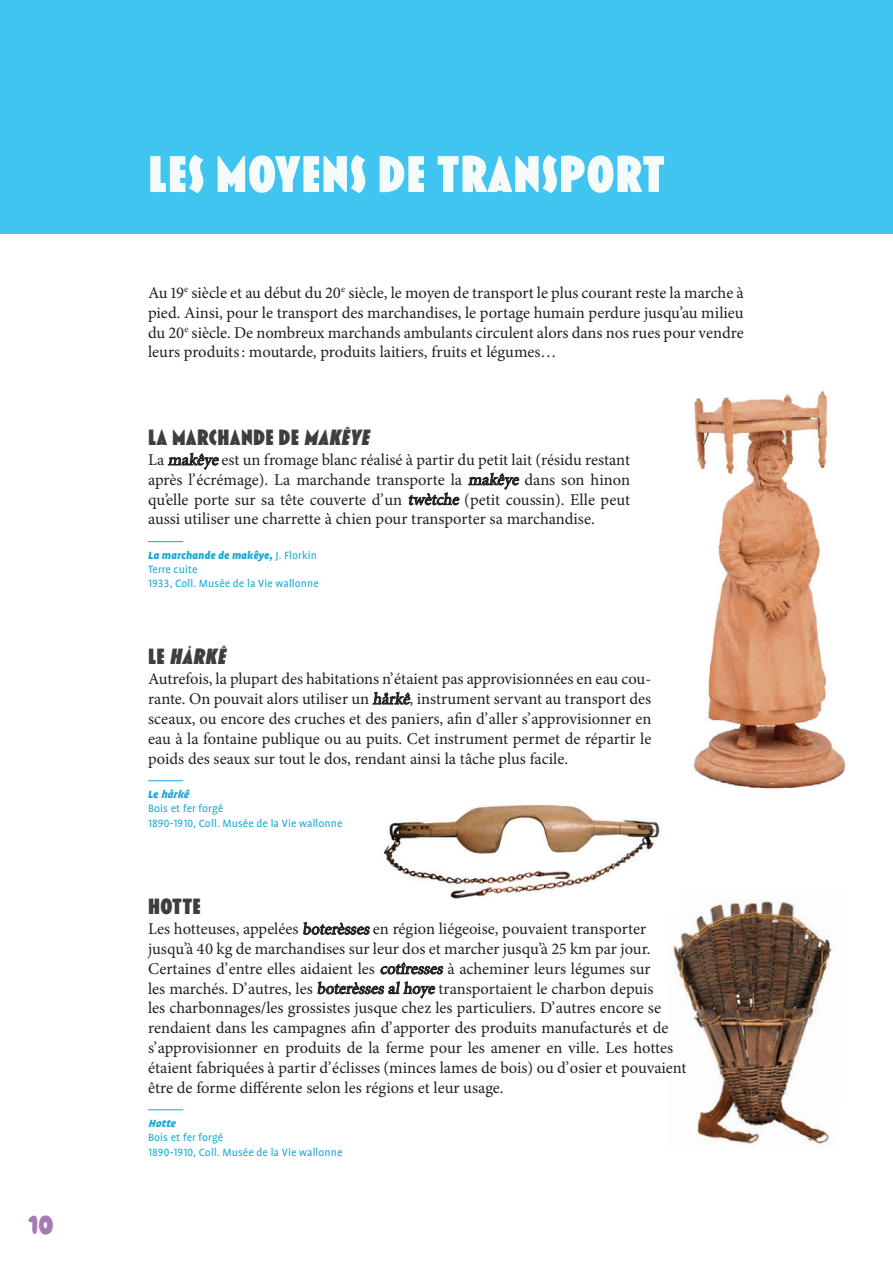
<style>
.page{position:relative;width:893px;height:1263px;background:#fff}
.page>*{position:absolute;margin:0;border:0;box-sizing:border-box;transform-origin:0 0}
.t1{font:900 52.5px "Blakely";letter-spacing:.015em;color:#f4fbfa}
.t2{font:30px "Painde Mie";color:#a67ab5}
.t3{font:900 22.5px "Blakely";letter-spacing:.015em;color:#3e3e3f}
.t4{font:italic 900 22.5px "Blakely";color:#3e3e3f}
.t5{font:16.5px/19.8px "Minion Pro";color:#231f20;text-align:justify}
.t6{font:12px/14.4px "Profile OT";letter-spacing:.01em;color:#13a8d5}
.t7{font:italic 900 12px "Profile OT";color:#13a8d5}
.s1{font-style:italic}
.s2{font-weight:900;font-style:italic}
.s3{font-style:normal}
</style>
<div class="page">
<img style="left:673px;top:901px;width:159px;height:243px">
<img style="left:693px;top:391px;width:153px;height:398px">
<img style="left:383px;top:805px;width:277px;height:94px">
<img style="left:673px;top:901px;width:7px;height:14px">
<img style="left:659px;top:805px;width:1px;height:13px">
<div style="left:0;top:0;width:893px;height:234px;background:#40c4f0"></div>
<hr style="left:148px;top:541px;width:35px;height:1px;background:#13a8d5">
<hr style="left:148px;top:780px;width:35px;height:1px;background:#13a8d5">
<hr style="left:148px;top:1109px;width:35px;height:1px;background:#13a8d5">
<h2 class="t2" style="left:29px;top:1209px;width:27px">10</h2>
<h1 class="t1" style="left:148px;top:149px;width:519px">LES MOYENS DE TRANSPORT</h1>
<p class="t5" style="left:148px;top:283px;width:597px">Au 19<sup>e</sup> siècle et au début du 20<sup>e</sup> siècle, le moyen de transport le plus courant reste la marche à pied. Ainsi, pour le transport des marchandises, le portage humain perdure jusqu’au milieu du 20<sup>e</sup> siècle. De nombreux marchands ambulants circulent alors dans nos rues pour vendre leurs produits : moutarde, produits laitiers, fruits et légumes…</p>
<h3 class="t3" style="left:148px;top:427px;width:226px">LA MARCHANDE DE <span class="s1">MAKÊYE</span></h3>
<p class="t5" style="left:148px;top:450px;width:483px">La makêye est un fromage blanc réalisé à partir du petit lait (résidu restant après l’ écrémage). La marchande transporte la makêye dans son hinon qu’elle porte sur sa tête couverte d’ un twètche (petit coussin). Elle peut aussi utiliser une charrette à chien pour transporter sa marchandise.</p>
<p class="t6" style="left:148px;top:548px;width:172px"><span class="s2">La marchande de makêye,</span> J. Florkin<br>Terre cuite<br>1933, Coll. Musée de la Vie wallonne</p>
<h3 class="t4" style="left:148px;top:646px;width:82px"><span class="s3">L E</span> HÅRKÊ</h3>
<p class="t5" style="left:148px;top:669px;width:505px">Autrefois, la plupart des habitations n’ étaient pas approvisionnées en eau cou&shy;rante. On pouvait alors utiliser un hårkê, instrument servant au transport des sceaux, ou encore des cruches et des paniers, afin d’ aller s’ approvisionner en eau à la fontaine publique ou au puits. Cet instrument permet de répartir le poids des seaux sur tout le dos, rendant ainsi la tâche plus facile.</p>
<p class="t7" style="left:148px;top:787px;width:44px">L e hårkê</p>
<p class="t6" style="left:148px;top:801px;width:196px">Bois et fer forgé<br>1890-1910, Coll. Musée de la Vie wallonne</p>
<h3 class="t3" style="left:148px;top:896px;width:54px">HOTTE</h3>
<p class="t5" style="left:148px;top:919px;width:540px;text-align:left">Les hotteuses, appelées boterèsses en région liégeoise, pouvaient transporter jusqu’à 40 kg de marchandises sur leur dos et marcher jusqu’à 25 km par jour.<br>Certaines d’ entre elles aidaient les cotîresses à acheminer leurs légumes sur<br>les marchés. D’ autres, les boterèssesalhoye transportaient le charbon depuis<br>les charbonnages/les grossistes jusque chez les particuliers. D’ autres encore se rendaient dans les campagnes afin d’ apporter des produits manufacturés et de<br>s’ approvisionner en produits de la ferme pour les amener en ville. Les hottes étaient fabriquées à partir d’ éclisses (minces lames de bois) ou d’ osier et pouvaient être de forme différente selon les régions et leur usage.</p>
<p class="t7" style="left:148px;top:1116px;width:31px">Hotte</p>
<p class="t6" style="left:148px;top:1130px;width:196px">Bois et fer forgé<br>1890-1910, Coll. Musée de la Vie wallonne</p>
</div>
